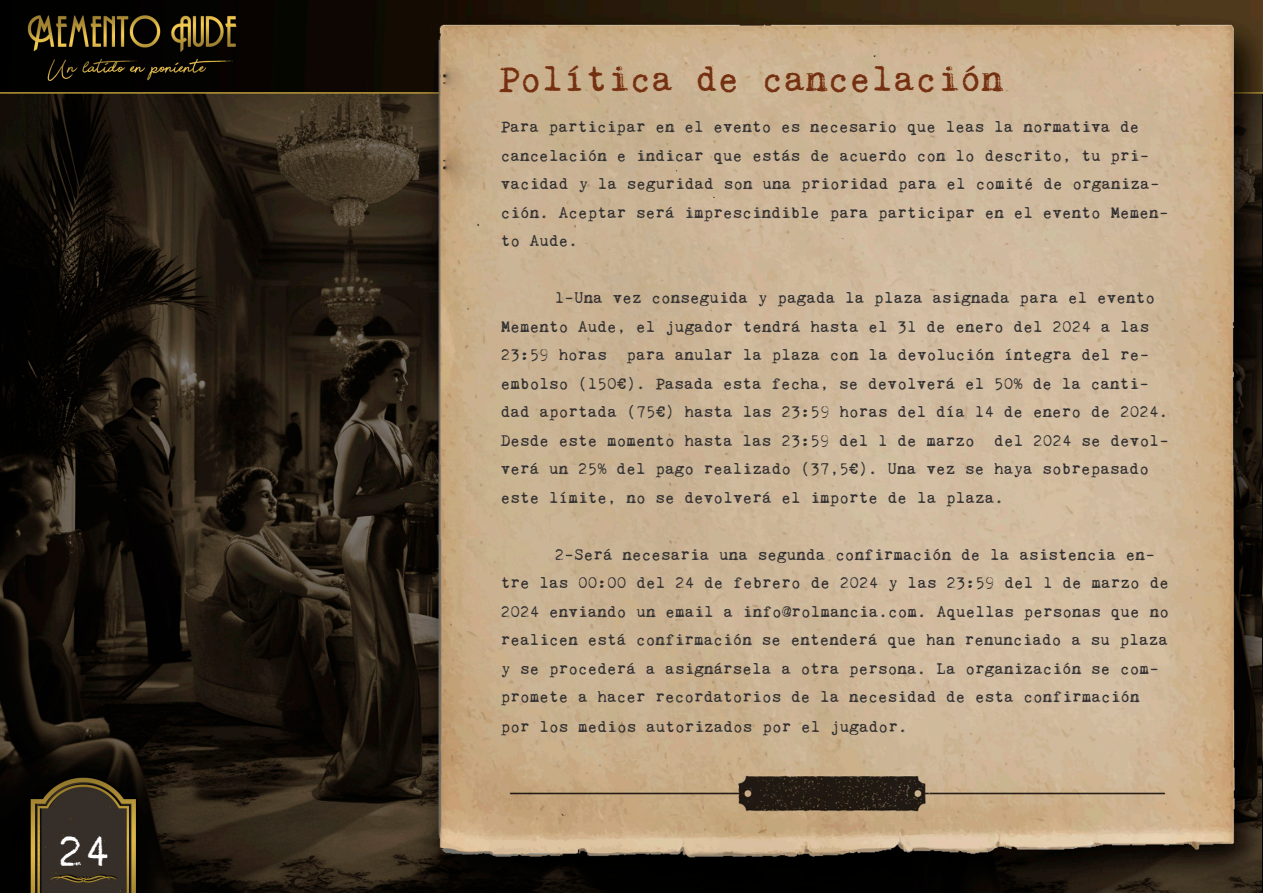
<style>
.page{position:relative;width:1263px;height:893px;background:#fff}
.page>*{position:absolute;margin:0;border:0;box-sizing:border-box;transform-origin:0 0}
.t1{font:45px "Kingthings Trypewriter 2";color:#fff}
.Titulo_Grande{font:37.5px "Kingthings Trypewriter 2";color:#743010}
.t2{font:16.5px/28.5px "Kingthings Trypewriter 2";color:#312f30}
</style>
<div class="page">
<img style="left:0;top:0;width:1262px;height:893px">
<img style="left:1262px;top:0;width:1px;height:893px">
<p class="t1" style="left:58px;top:827px;width:54px">24</p>
<p class="Titulo_Grande" style="left:499px;top:58px;width:506px">Política de cancelación</p>
<p class="t2" style="left:501px;top:113px;width:669px">Para participar en el evento es necesario que leas la normativa de cancelación e indicar que estás de acuerdo con lo descrito, tu pri&shy;vacidad y la seguridad son una prioridad para el comité de organiza&shy;ción. Aceptar será imprescindible para participar en el evento Memen&shy;to Aude.</p>
<p class="t2" style="left:501px;top:284px;width:670px;text-indent:54px">1-Una vez conseguida y pagada la plaza asignada para el evento Memento Aude, el jugador tendrá hasta el 31 de enero del 2024 a las 23:59 horas para anular la plaza con la devolución íntegra del re&shy;embolso (150€). Pasada esta fecha, se devolverá el 50% de la canti&shy;dad aportada (75€) hasta las 23:59 horas del día 14 de enero de 2024.<br>Desde este momento hasta las 23:59 del 1 de marzo del 2024 se devol&shy;verá un 25% del pago realizado (37,5€). Una vez se haya sobrepasado este límite, no se devolverá el importe de la plaza.</p>
<p class="t2" style="left:501px;top:540px;width:670px;text-indent:54px">2-Será necesaria una segunda confirmación de la asistencia en&shy;tre las 00:00 del 24 de febrero de 2024 y las 23:59 del 1 de marzo de 2024 enviando un email a info@rolmancia.com. Aquellas personas que no realicen está confirmación se entenderá que han renunciado a su plaza y se procederá a asignársela a otra persona. La organización se com&shy;promete a hacer recordatorios de la necesidad de esta confirmación por los medios autorizados por el jugador.</p>
</div>
